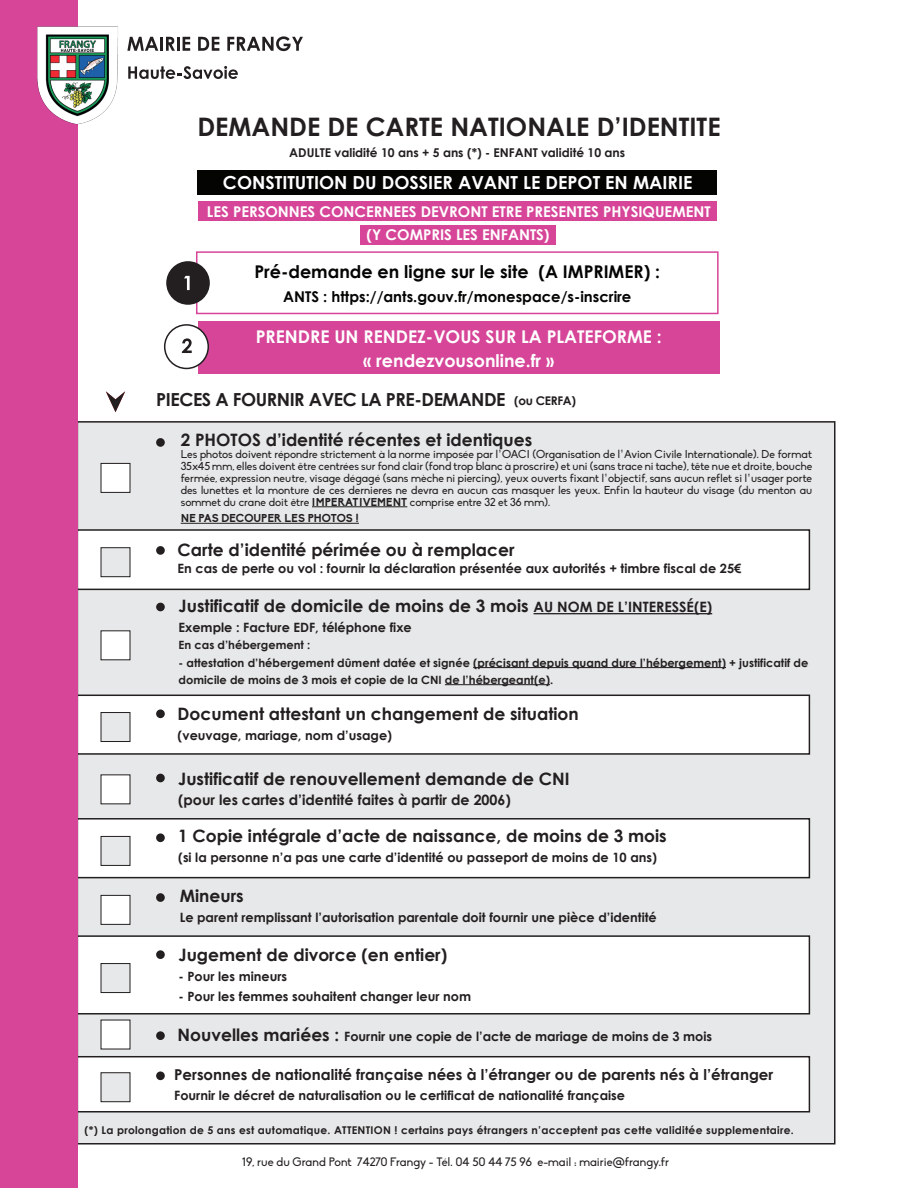
<style>
.page{position:relative;width:918px;height:1188px;background:#fff}
.page>*{position:absolute;margin:0;border:0;box-sizing:border-box;transform-origin:0 0}
.t1{font:700 25.5px "Century Gothic";color:#231f20}
.t2{font:700 18px "Century Gothic";color:#fff}
.t3{font:700 18px "Century Gothic";letter-spacing:-.025em;color:#231f20}
.t4{font:700 17.55px/24.3px "Century Gothic";color:#fff;text-align:center}
.t5{font:700 17.55px "Century Gothic";color:#040503}
.t6{font:700 17.1px "Century Gothic";color:#231f20}
.t7{font:700 15px "Century Gothic";color:#231f20}
.t8{font:700 14.85px/23px "Century Gothic";color:#fff;text-align:center}
.t9{font:700 14.85px "Century Gothic";color:#040503}
.t10{font:700 14.25px "Century Gothic";color:#231f20}
.t11{font:700 12.9px "Century Gothic";color:#231f20}
.t12{font:700 12.15px "Century Gothic";color:#231f20}
.t13{font:12px "Biko";color:#231f20}
.t14{font:700 11.4px/17.1px "Century Gothic";color:#231f20}
.t15{font:11.25px/11.9px "Biko";color:#231f20;text-align:justify}
.t16{font:700 11.25px "Biko";color:#231f20}
.t17{font:700 10.65px "Century Gothic";letter-spacing:.025em;color:#231f20}
.s1{font-size:12px}
.s2{font-family:"Century Gothic"}
.s3{font-weight:700}
.s4{font-size:14.25px}
.s5{font-size:17.1px}
</style>
<div class="page">
<div style="left:77px;top:421px;width:759px;height:724px;background:#e7e8e9;border:2px solid #231f20"></div>
<svg style="left:127px;top:37px;width:31px;height:14px"></svg>
<hr style="left:160px;top:37px;width:3px;height:14px;background:#231f20">
<svg style="left:166px;top:37px;width:9px;height:14px"></svg>
<hr style="left:177px;top:37px;width:3px;height:14px;background:#231f20">
<svg style="left:183px;top:37px;width:7px;height:14px"></svg>
<svg style="left:198px;top:37px;width:21px;height:14px"></svg>
<svg style="left:227px;top:36px;width:76px;height:15px"></svg>
<svg style="left:128px;top:66px;width:110px;height:13px"></svg>
<div style="left:198px;top:202px;width:519px;height:19px;background:#d64598"></div>
<div style="left:360px;top:225px;width:195px;height:19px;background:#d64598"></div>
<div style="left:197px;top:170px;width:520px;height:24px;background:#040503"></div>
<div style="left:196px;top:251px;width:523px;height:63px;border:2px solid #d64598"></div>
<div style="left:77px;top:935px;width:733px;height:80px;background:#fff;border:2px solid #231f20"></div>
<div style="left:77px;top:695px;width:733px;height:60px;background:#fff;border:2px solid #231f20"></div>
<hr style="left:312px;top:507px;width:95px;height:1px;background:#231f20">
<hr style="left:181px;top:523px;width:178px;height:1px;background:#231f20">
<div style="left:77px;top:529px;width:733px;height:61px;background:#fff;border:2px solid #231f20"></div>
<div style="left:77px;top:818px;width:733px;height:60px;background:#fff;border:2px solid #231f20"></div>
<hr style="left:534px;top:613px;width:178px;height:1px;background:#231f20">
<hr style="left:473px;top:667px;width:253px;height:1px;background:#231f20">
<hr style="left:445px;top:684px;width:105px;height:1px;background:#231f20">
<div style="left:156px;top:438px;width:9px;height:9px;background:#231f20;border-radius:50%"></div>
<div style="left:156px;top:546px;width:9px;height:9px;background:#231f20;border-radius:50%"></div>
<div style="left:156px;top:603px;width:9px;height:8px;background:#231f20;border-radius:50%"></div>
<div style="left:156px;top:833px;width:9px;height:9px;background:#231f20;border-radius:50%"></div>
<div style="left:156px;top:893px;width:9px;height:9px;background:#231f20;border-radius:50%"></div>
<div style="left:156px;top:950px;width:9px;height:9px;background:#231f20;border-radius:50%"></div>
<div style="left:156px;top:774px;width:9px;height:8px;background:#231f20;border-radius:50%"></div>
<div style="left:156px;top:709px;width:9px;height:9px;background:#231f20;border-radius:50%"></div>
<div style="left:101px;top:547px;width:29px;height:30px;background:#e7e8e9;border:1px solid #231f20"></div>
<div style="left:101px;top:463px;width:29px;height:30px;background:#fff;border:1px solid #231f20"></div>
<div style="left:101px;top:895px;width:29px;height:30px;background:#fff;border:1px solid #231f20"></div>
<div style="left:101px;top:774px;width:29px;height:30px;background:#fff"></div>
<div style="left:101px;top:630px;width:29px;height:30px;background:#fff"></div>
<div style="left:101px;top:712px;width:29px;height:30px;background:#e7e8e9;border:1px solid #231f20"></div>
<div style="left:101px;top:963px;width:29px;height:30px;background:#e7e8e9;border:1px solid #231f20"></div>
<div style="left:101px;top:836px;width:29px;height:30px;background:#e7e8e9;border:1px solid #231f20"></div>
<div style="left:198px;top:321px;width:521px;height:53px;background:#d64598"></div>
<div style="left:156px;top:1031px;width:9px;height:9px;background:#231f20;border-radius:50%"></div>
<div style="left:101px;top:1020px;width:29px;height:29px;background:#fff"></div>
<div style="left:77px;top:1056px;width:733px;height:57px;background:#fff;border:2px solid #231f20"></div>
<div style="left:156px;top:1071px;width:9px;height:9px;background:#231f20;border-radius:50%"></div>
<div style="left:101px;top:1072px;width:29px;height:30px;background:#e7e8e9;border:1px solid #231f20"></div>
<div style="left:0;top:0;width:77px;height:1188px;background:#d64598"></div>
<img style="left:37px;top:21px;width:81px;height:106px">
<svg style="left:106px;top:391px;width:19px;height:21px"></svg>
<div style="left:165px;top:325px;width:43px;height:43px;background:#fff;border-radius:50%"></div>
<div style="left:164px;top:324px;width:45px;height:45px;border:2px solid #231f20;border-radius:50%"></div>
<svg style="left:182px;top:338px;width:10px;height:15px"></svg>
<div style="left:166px;top:261px;width:44px;height:44px;background:#231f20;border-radius:50%"></div>
<svg style="left:184px;top:276px;width:6px;height:14px"></svg>
<h1 class="t1" style="left:197px;top:111px;width:525px">DEMANDE DE CARTE NATIONALE D’IDENTITE</h1>
<p class="t12" style="left:289px;top:145px;width:338px">ADULTE validité 10 ans + 5 ans (*) - ENFANT validité 10 ans</p>
<h2 class="t2" style="left:223px;top:171px;width:471px">CONSTITUTION DU DOSSIER AVANT LE DEPOT EN MAIRIE</h2>
<h3 class="t8" style="left:207px;top:200px;width:505px">LES PERSONNES CONCERNEES DEVRONT ETRE PRESENTES PHYSIQUEMENT (Y COMPRIS LES ENFANTS)</h3>
<h3 class="t5" style="left:254px;top:261px;width:407px">Pré-demande en ligne sur le site (A IMPRIMER) :</h3>
<h3 class="t9" style="left:283px;top:288px;width:350px">ANTS : https://ants.gouv.fr/monespace/s-inscrire</h3>
<h3 class="t4" style="left:256px;top:324px;width:408px">PRENDRE UN RENDEZ-VOUS SUR LA PLATEFORME : « rendezvousonline.fr »</h3>
<h2 class="t3" style="left:156px;top:388px;width:421px">PIECES A FOURNIR AVEC LA PRE-DEMANDE <span class="s1">(ou CERFA)</span></h2>
<h3 class="t6" style="left:181px;top:429px;width:353px">2 PHOTOS d’identité récentes et identiques</h3>
<p class="t15" style="left:181px;top:449px;width:633px">Les photos doivent répondre strictement à la norme imposée par l<span class="s2">’</span>OACI (Organisation de l<span class="s2">’</span>Avion Civile Internationale). De format 35x45 mm, elles doivent être centrées sur fond clair (fond trop blanc à proscrire) et uni (sans trace ni tache), tête nue et droite, bouche fermée, expression neutre, visage dégagé (sans mèche ni piercing), yeux ouverts fixant l<span class="s2">’</span>objectif, sans aucun reflet si l<span class="s2">’</span>usager porte des lunettes et la monture de ces dernieres ne devra en aucun cas masquer les yeux. Enfin la hauteur du visage (du menton au sommet du crane doit être <span class="s3">IMPERATIVEMENT</span> comprise entre 32 et 36 mm).</p>
<p class="t16" style="left:181px;top:511px;width:180px">NE PAS DECOUPER LES PHOTOS !</p>
<h3 class="t6" style="left:178px;top:539px;width:338px">Carte d’identité périmée ou à remplacer</h3>
<p class="t11" style="left:178px;top:560px;width:565px">En cas de perte ou vol : fournir la déclaration présentée aux autorités + timbre fiscal de 25€</p>
<h3 class="t6" style="left:179px;top:595px;width:535px">Justificatif de domicile de moins de 3 mois <span class="s4">AU NOM DE L’INTERESSÉ(E)</span></h3>
<p class="t11" style="left:179px;top:620px;width:235px">Exemple : Facture EDF, téléphone fixe</p>
<p class="t14" style="left:179px;top:636px;width:133px">En cas d’hébergement :</p>
<p class="t14" style="left:179px;top:654px;width:631px">- attestation d’hébergement dûment datée et signée (précisant depuis quand dure l’hébergement) + justificatif de domicile de moins de 3 mois et copie de la CNI de l’hébergeant(e).</p>
<h3 class="t6" style="left:178px;top:703px;width:403px">Document attestant un changement de situation</h3>
<p class="t11" style="left:178px;top:727px;width:216px">(veuvage, mariage, nom d’usage)</p>
<h3 class="t6" style="left:178px;top:768px;width:393px">Justificatif de renouvellement demande de CNI</h3>
<p class="t10" style="left:178px;top:790px;width:334px">(pour les cartes d’identité faites à partir de 2006)</p>
<h3 class="t6" style="left:178px;top:825px;width:490px">1 Copie intégrale d’acte de naissance, de moins de 3 mois</h3>
<p class="t11" style="left:178px;top:850px;width:480px">(si la personne n’a pas une carte d’identité ou passeport de moins de 10 ans)</p>
<h3 class="t6" style="left:180px;top:885px;width:65px">Mineurs</h3>
<p class="t11" style="left:180px;top:910px;width:479px">Le parent remplissant l’autorisation parentale doit fournir une pièce d’identité</p>
<h3 class="t6" style="left:178px;top:944px;width:270px">Jugement de divorce (en entier)</h3>
<p class="t11" style="left:178px;top:968px;width:110px">- Pour les mineurs</p>
<p class="t11" style="left:178px;top:988px;width:294px">- Pour les femmes souhaitent changer leur nom</p>
<p class="t11" style="left:178px;top:1028px;width:536px"><span class="s5">Nouvelles mariées :</span> Fournir une copie de l’acte de mariage de moins de 3 mois</p>
<h3 class="t7" style="left:174px;top:1065px;width:601px">Personnes de nationalité française nées à l’étranger ou de parents nés à l’étranger</h3>
<p class="t11" style="left:174px;top:1087px;width:452px">Fournir le décret de naturalisation ou le certificat de nationalité française</p>
<p class="t17" style="left:85px;top:1123px;width:711px">(*) La prolongation de 5 ans est automatique. ATTENTION ! certains pays étrangers n’acceptent pas cette validitée supplementaire.</p>
<p class="t13" style="left:242px;top:1155px;width:429px">19, rue du Grand Pont 74270 Frangy - Tél. 04 50 44 75 96 e-mail : mairie@frangy.fr</p>
</div>
